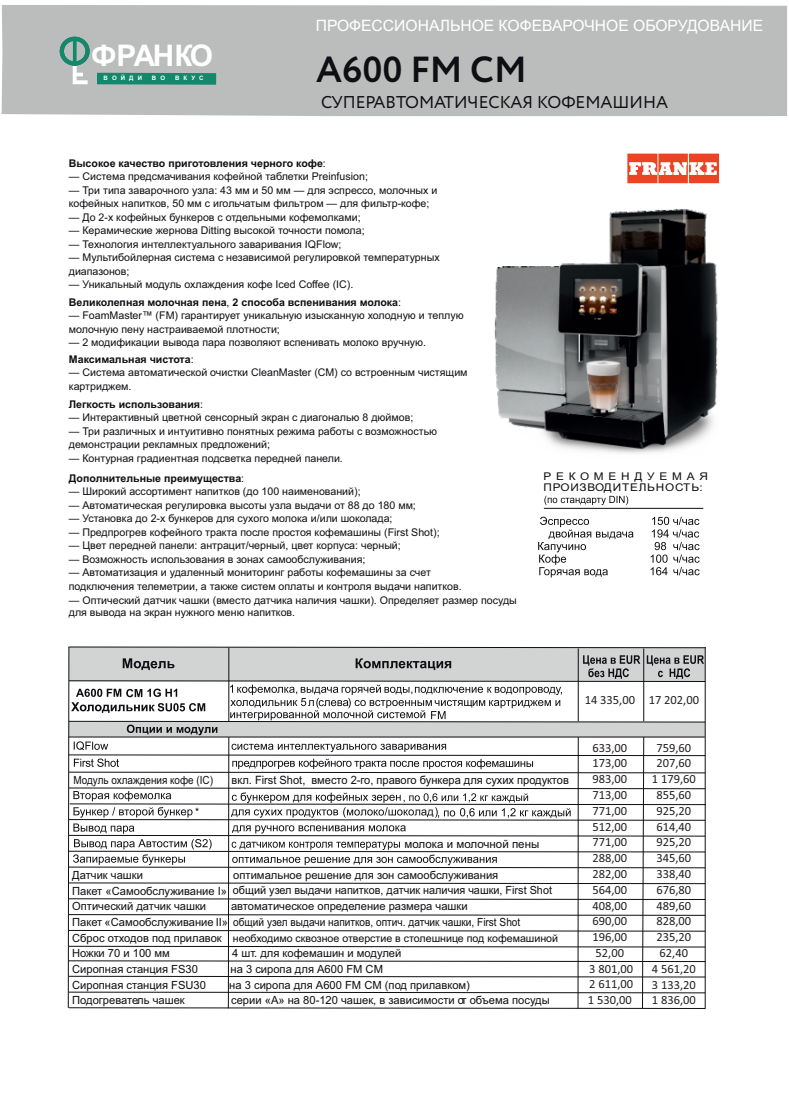
<style>
.page{position:relative;width:789px;height:1097px;background:#fff}
.page>*{position:absolute;margin:0;border:0;box-sizing:border-box;transform-origin:0 0}
.t1{font:700 36.25px "Circe";color:#0f0e12}
.t2{font:700 29.75px "Arial";letter-spacing:-.08em;color:#fff}
.t3{font:17px "Circe";color:#0f0e12}
.t4{font:15.62px "Arial";color:#fff}
.t5{font:12.5px/15.8px "Calibri";color:#231f20;text-align:center}
.t6{font:11.5px "Arial";color:#0f0e12;scale:.96 1}
.t7{font:11.5px "Arial";color:#0f0e12}
.t8{font:11.25px/15.6px "Arial";color:#0f0e12}
.t9{font:11.25px "Arial";color:#0f0e12;scale:.96 1}
.t10{font:11.25px "Arial";color:#0f0e12;scale:.88 1}
.t11{font:10.62px/13.5px "Arial";color:#0f0e12}
.t12{font:700 10.62px/17.8px "Arial";color:#0f0e12}
.t13{font:10.62px/11.9px "Arial";letter-spacing:.075em;color:#0f0e12;scale:1.11 1}
.t14{font:700 6.12px "Arial";letter-spacing:.675em;color:#fff}
.s1{font-weight:400}
.s2{font-weight:700}
</style>
<div class="page">
<img style="left:494px;top:183px;width:225px;height:271px">
<svg style="left:538px;top:516px;width:161px;height:61px"></svg>
<hr style="left:544px;top:508px;width:159px;height:1px;background:#0f0e12">
<svg style="left:544px;top:495px;width:84px;height:10px"></svg>
<svg style="left:627px;top:154px;width:92px;height:29px"></svg>
<div style="left:2px;top:5px;width:785px;height:111px;background:#bbbdbd"></div>
<svg style="left:97px;top:73px;width:119px;height:12px"></svg>
<svg style="left:60px;top:37px;width:30px;height:47px"></svg>
<svg style="left:68px;top:646px;width:638px;height:362px"></svg>
<h2 class="t2" style="left:91px;top:44px;width:123px">ФРАНКО</h2>
<p class="t14" style="left:103px;top:76px;width:40px">ВОЙДИ</p>
<p class="t14" style="left:152px;top:76px;width:15px">В О</p>
<p class="t14" style="left:175px;top:76px;width:30px">ВКУС</p>
<h3 class="t4" style="left:316px;top:20px;width:449px">ПРОФЕССИОНАЛЬНОЕ КОФЕВАРОЧНОЕ ОБОРУДОВАНИЕ</h3>
<h1 class="t1" style="left:316px;top:54px;width:212px">A600 FM CM</h1>
<h3 class="t3" style="left:321px;top:95px;width:349px">СУПЕРАВТОМАТИЧЕСКАЯ КОФЕМАШИНА</h3>
<p class="t12" style="left:69px;top:155px;width:258px">Высокое качество приготовления черного кофе<span class="s1">:</span></p>
<p class="t11" style="left:69px;top:171px;width:301px">— Система предсмачивания кофейной таблетки Preinfusion;</p>
<p class="t11" style="left:69px;top:184px;width:370px">— Три типа заварочного узла: 43 мм и 50 мм — для эспрессо, молочных и кофейных напитков, 50 мм с игольчатым фильтром — для фильтр-кофе;</p>
<p class="t11" style="left:69px;top:211px;width:293px">— До 2-х кофейных бункеров с отдельными кофемолками;</p>
<p class="t11" style="left:69px;top:225px;width:297px">— Керамические жернова Ditting высокой точности помола;</p>
<p class="t11" style="left:69px;top:238px;width:274px">— Технология интеллектуального заваривания IQFlow;</p>
<p class="t11" style="left:69px;top:251px;width:372px">— Мультибойлерная система с независимой регулировкой температурных диапазонов;</p>
<p class="t12" style="left:69px;top:276px;width:334px"><span class="s1">— Уникальный модуль охлаждения кофе Iced Coffee (IC).<br></span>Великолепная молочная пена<span class="s1">,</span> 2 способа вспенивания молока<span class="s1">:</span></p>
<p class="t11" style="left:69px;top:310px;width:396px">— FoamMaster™ (FM) гарантирует уникальную изысканную холодную и теплую молочную пену настраиваемой плотности;</p>
<p class="t11" style="left:69px;top:335px;width:359px;line-height:16.4px">— 2 модификации вывода пара позволяют вспенивать молоко вручную.<br><span class="s2">Максимальная чистота</span>:</p>
<p class="t11" style="left:69px;top:366px;width:400px">— Система автоматической очистки CleanMaster (СМ) со встроенным чистящим картриджем.</p>
<p class="t12" style="left:69px;top:396px;width:136px">Легкость использования<span class="s1">:</span></p>
<p class="t11" style="left:69px;top:411px;width:346px">— Интерактивный цветной сенсорный экран с диагональю 8 дюймов;</p>
<p class="t11" style="left:69px;top:425px;width:370px">— Три различных и интуитивно понятных режима работы с возможностью демонстрации рекламных предложений;</p>
<p class="t11" style="left:69px;top:448px;width:275px;line-height:20.2px">— Контурная градиентная подсветка передней панели.<br><span class="s2">Дополнительные преимущества</span>:</p>
<p class="t11" style="left:69px;top:486px;width:293px">— Широкий ассортимент напитков (до 100 наименований);</p>
<p class="t11" style="left:69px;top:499px;width:349px">— Автоматическая регулировка высоты узла выдачи от 88 до 180 мм;</p>
<p class="t11" style="left:69px;top:513px;width:325px">— Установка до 2-х бункеров для сухого молока и/или шоколада;</p>
<p class="t11" style="left:69px;top:526px;width:372px">— Предпрогрев кофейного тракта после простоя кофемашины (First Shot);</p>
<p class="t11" style="left:69px;top:539px;width:333px">— Цвет передней панели: антрацит/черный, цвет корпуса: черный;</p>
<p class="t11" style="left:69px;top:553px;width:298px">— Возможность использования в зонах самообслуживания;</p>
<p class="t11" style="left:69px;top:566px;width:394px">— Автоматизация и удаленный мониторинг работы кофемашины за счет подключения телеметрии, а также систем оплаты и контроля выдачи напитков.</p>
<p class="t11" style="left:69px;top:594px;width:449px;line-height:12px">— Оптический датчик чашки (вместо датчика наличия чашки). Определяет размер посуды для вывода на экран нужного меню напитков.</p>
<p class="t13" style="left:543px;top:470px;width:150px">РЕКОМЕНДУЕМАЯ<br>ПРОИЗВОДИТЕЛЬНОСТЬ:</p>
<p class="t10" style="left:73px;top:775px;width:160px">Модуль охлаждения кофе (IC)</p>
<p class="t6" style="left:232px;top:775px;width:353px">вкл. First Shot, вместо 2-го, правого бункера для сухих продуктов</p>
<p class="t7" style="left:404px;top:839px;width:136px">молока и молочной пены</p>
<p class="t8" style="left:233px;top:867px;width:267px">оптимальное решение для зон самообслуживания</p>
<p class="t8" style="left:72px;top:868px;width:156px">Датчик чашки<br>Пакет «Самообслуживание I»<br>Оптический датчик чашки</p>
<p class="t9" style="left:233px;top:885px;width:334px">общий узел выдачи напитков, датчик наличия чашки, First Shot</p>
<p class="t8" style="left:72px;top:899px;width:450px;text-indent:159px">автоматическое определение размера чашки<br>Пакет «Самообслуживание II» общий узел выдачи напитков, оптич. датчик чашки, First Shot Сброс отходов под прилавок<br>Ножки 70 и 100 мм</p>
<p class="t11" style="left:233px;top:932px;width:327px">необходимо сквозное отверстие в столешнице под кофемашиной</p>
<p class="t8" style="left:232px;top:946px;width:171px">4 шт. для кофемашин и модулей</p>
<p class="t8" style="left:72px;top:962px;width:127px">Сиропная станция FS30</p>
<p class="t8" style="left:230px;top:962px;width:154px">на 3 сиропа для А600 FM CM</p>
<p class="t8" style="left:72px;top:977px;width:135px">Сиропная станция FSU30</p>
<p class="t8" style="left:229px;top:978px;width:242px">на 3 сиропа для А600 FM CM (под прилавком)</p>
<p class="t8" style="left:72px;top:993px;width:114px">Подогреватель чашек</p>
<p class="t8" style="left:231px;top:993px;width:320px">серии «А» на 80-120 чашек, в зависимости от объема посуды</p>
<p class="t5" style="left:585px;top:693px;width:52px">14 335,00</p>
<p class="t5" style="left:588px;top:740px;width:47px">633,00<br>173,00<br>983,00<br>713,00<br>771,00<br>512,00<br>771,00<br>288,00<br>282,00<br>564,00<br>408,00<br>690,00<br>196,00<br>52,00<br>3 801,00<br>2 611,00<br>1 530,00</p>
<p class="t5" style="left:649px;top:693px;width:52px">17 202,00</p>
<p class="t5" style="left:652px;top:740px;width:45px">759,60<br>207,60<br>1 179,60<br>855,60<br>925,20<br>614,40<br>925,20<br>345,60<br>338,40<br>676,80<br>489,60<br>828,00<br>235,20<br>62,40<br>4 561,20<br>3 133,20<br>1 836,00</p>
</div>
